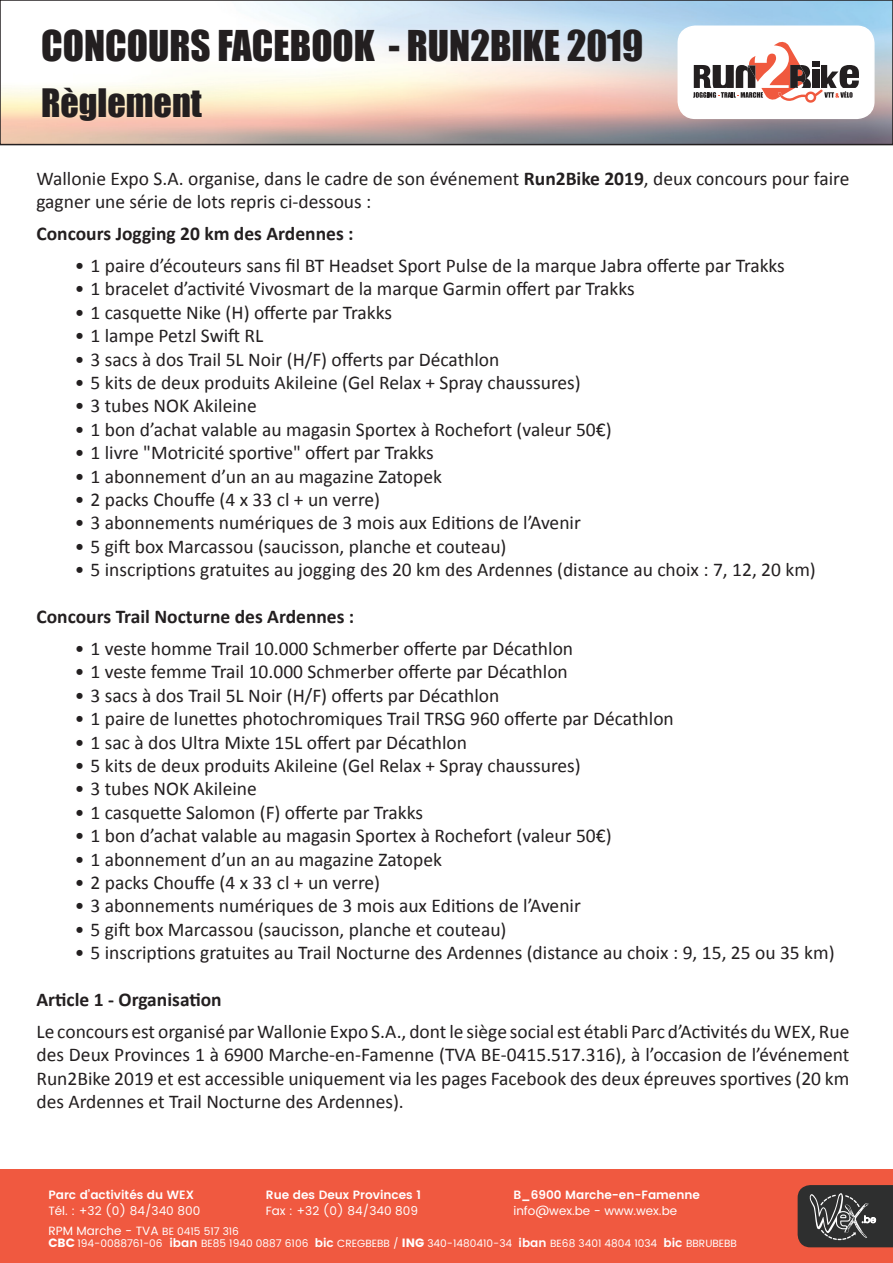
<style>
.page{position:relative;width:893px;height:1263px;background:#fff}
.page>*{position:absolute;margin:0;border:0;box-sizing:border-box;transform-origin:0 0}
.t1{font:39px "Impact";color:#231f20}
.t2{font:36px "Impact";color:#231f20}
.t3{font:19.5px/23.4px "Calibri";color:#231f20}
.t4{font:700 19.5px "Calibri";color:#231f20}
.t5{font:12px "Poppins";color:#fff}
.t6{font:600 12px "Poppins";color:#fff}
.t7{font:10.5px "Poppins";color:#fff}
.s1{font-weight:700}
.s2{font-size:10.5px}
.s3{font-size:12px}
.s4{font-weight:600;font-size:12px}
</style>
<div class="page">
<div style="left:0;top:1169px;width:893px;height:94px;background:#f05940"></div>
<img style="left:3px;top:3px;width:887px;height:139px">
<div style="left:0;top:0;width:893px;height:145px;border:2px solid #231f20"></div>
<svg style="left:798px;top:1185px;width:95px;height:62px;background:#454444"></svg>
<div style="left:678px;top:26px;width:196px;height:92px;background:#fff;border-radius:17px"></div>
<svg style="left:693px;top:42px;width:166px;height:61px"></svg>
<div style="left:677px;top:26px;width:197px;height:93px;border:2px solid #fff;border-radius:17px"></div>
<h1 class="t1" style="left:41px;top:16px;width:604px">CONCOURS FACEBOOK - RUN2BIKE 2019</h1>
<h2 class="t2" style="left:41px;top:75px;width:162px">Règlement</h2>
<p class="t3" style="left:36px;top:166px;width:814px">Wallonie Expo S.A. organise, dans le cadre de son événement <span class="s1">Run2Bike 2019</span>, deux concours pour faire gagner une série de lots repris ci-dessous :</p>
<p class="t4" style="left:36px;top:220px;width:319px">Concours Jogging 20 km des Ardennes :</p>
<p class="t3" style="left:75px;top:253px;width:712px">• 1 paire d’écouteurs sans fil BT Headset Sport Pulse de la marque Jabra offerte par Trakks</p>
<p class="t3" style="left:75px;top:276px;width:561px">• 1 bracelet d’activité Vivosmart de la marque Garmin offert par Trakks</p>
<p class="t3" style="left:75px;top:300px;width:319px">• 1 casquette Nike (H) offerte par Trakks</p>
<p class="t3" style="left:75px;top:323px;width:190px">• 1 lampe Petzl Swift RL</p>
<p class="t3" style="left:75px;top:346px;width:426px">• 3 sacs à dos Trail 5L Noir (H/F) offerts par Décathlon</p>
<p class="t3" style="left:75px;top:370px;width:508px">• 5 kits de deux produits Akileine (Gel Relax + Spray chaussures)</p>
<p class="t3" style="left:75px;top:393px;width:184px">• 3 tubes NOK Akileine</p>
<p class="t3" style="left:75px;top:417px;width:538px">• 1 bon d’achat valable au magasin Sportex à Rochefort (valeur 50€)</p>
<p class="t3" style="left:75px;top:440px;width:361px">• 1 livre "Motricité sportive" offert par Trakks</p>
<p class="t3" style="left:75px;top:463px;width:369px">• 1 abonnement d’un an au magazine Zatopek</p>
<p class="t3" style="left:75px;top:487px;width:307px">• 2 packs Chouffe (4 x 33 cl + un verre)</p>
<p class="t3" style="left:75px;top:510px;width:508px">• 3 abonnements numériques de 3 mois aux Editions de l’Avenir</p>
<p class="t3" style="left:75px;top:534px;width:433px">• 5 gift box Marcassou (saucisson, planche et couteau)</p>
<p class="t3" style="left:75px;top:557px;width:743px">• 5 inscriptions gratuites au jogging des 20 km des Ardennes (distance au choix : 7, 12, 20 km)</p>
<p class="t4" style="left:36px;top:603px;width:319px">Concours Trail Nocturne des Ardennes :</p>
<p class="t3" style="left:75px;top:636px;width:500px">• 1 veste homme Trail 10.000 Schmerber offerte par Décathlon</p>
<p class="t3" style="left:75px;top:659px;width:495px">• 1 veste femme Trail 10.000 Schmerber offerte par Décathlon</p>
<p class="t3" style="left:75px;top:683px;width:426px">• 3 sacs à dos Trail 5L Noir (H/F) offerts par Décathlon</p>
<p class="t3" style="left:75px;top:706px;width:601px">• 1 paire de lunettes photochromiques Trail TRSG 960 offerte par Décathlon</p>
<p class="t3" style="left:75px;top:729px;width:394px">• 1 sac à dos Ultra Mixte 15L offert par Décathlon</p>
<p class="t3" style="left:75px;top:753px;width:508px">• 5 kits de deux produits Akileine (Gel Relax + Spray chaussures)</p>
<p class="t3" style="left:75px;top:776px;width:184px">• 3 tubes NOK Akileine</p>
<p class="t3" style="left:75px;top:800px;width:350px">• 1 casquette Salomon (F) offerte par Trakks</p>
<p class="t3" style="left:75px;top:823px;width:538px">• 1 bon d’achat valable au magasin Sportex à Rochefort (valeur 50€)</p>
<p class="t3" style="left:75px;top:846px;width:369px">• 1 abonnement d’un an au magazine Zatopek</p>
<p class="t3" style="left:75px;top:870px;width:307px">• 2 packs Chouffe (4 x 33 cl + un verre)</p>
<p class="t3" style="left:75px;top:893px;width:508px">• 3 abonnements numériques de 3 mois aux Editions de l’Avenir</p>
<p class="t3" style="left:75px;top:917px;width:433px">• 5 gift box Marcassou (saucisson, planche et couteau)</p>
<p class="t3" style="left:75px;top:940px;width:761px">• 5 inscriptions gratuites au Trail Nocturne des Ardennes (distance au choix : 9, 15, 25 ou 35 km)</p>
<p class="t4" style="left:36px;top:986px;width:187px">Article 1 - Organisation</p>
<p class="t3" style="left:36px;top:1019px;width:814px;text-align:justify">Le concours est organisé par Wallonie Expo S.A., dont le siège social est établi Parc d’Activités du WEX, Rue des Deux Provinces 1 à 6900 Marche-en-Famenne (TVA BE-0415.517.316), à l’occasion de l’événement Run2Bike 2019 et est accessible uniquement via les pages Facebook des deux épreuves sportives (20 km des Ardennes et Trail Nocturne des Ardennes).</p>
<p class="t6" style="left:48px;top:1185px;width:147px">Parc d’activités du WEX</p>
<p class="t6" style="left:266px;top:1185px;width:157px">Rue des Deux Provinces 1</p>
<p class="t6" style="left:513px;top:1185px;width:188px">B_6900 Marche-en-Famenne</p>
<p class="t5" style="left:48px;top:1202px;width:154px">Tél. : +32 (0) 84/340 800</p>
<p class="t5" style="left:266px;top:1202px;width:154px">Fax : +32 (0) 84/340 809</p>
<p class="t5" style="left:513px;top:1202px;width:165px">info@wex.be - www.wex.be</p>
<p class="t5" style="left:48px;top:1222px;width:192px">RPM Marche - TVA <span class="s2">BE 0415 517 316</span></p>
<p class="t7" style="left:48px;top:1236px;width:690px"><span class="s3">CBC</span> 194-0088761-06 <span class="s4">iban</span> BE85 1940 0887 6106 <span class="s4">bic</span> CREGBEBB / <span class="s3">ING</span> 340-1480410-34 <span class="s4">iban</span> BE68 3401 4804 1034 <span class="s4">bic</span> BBRUBEBB</p>
</div>
